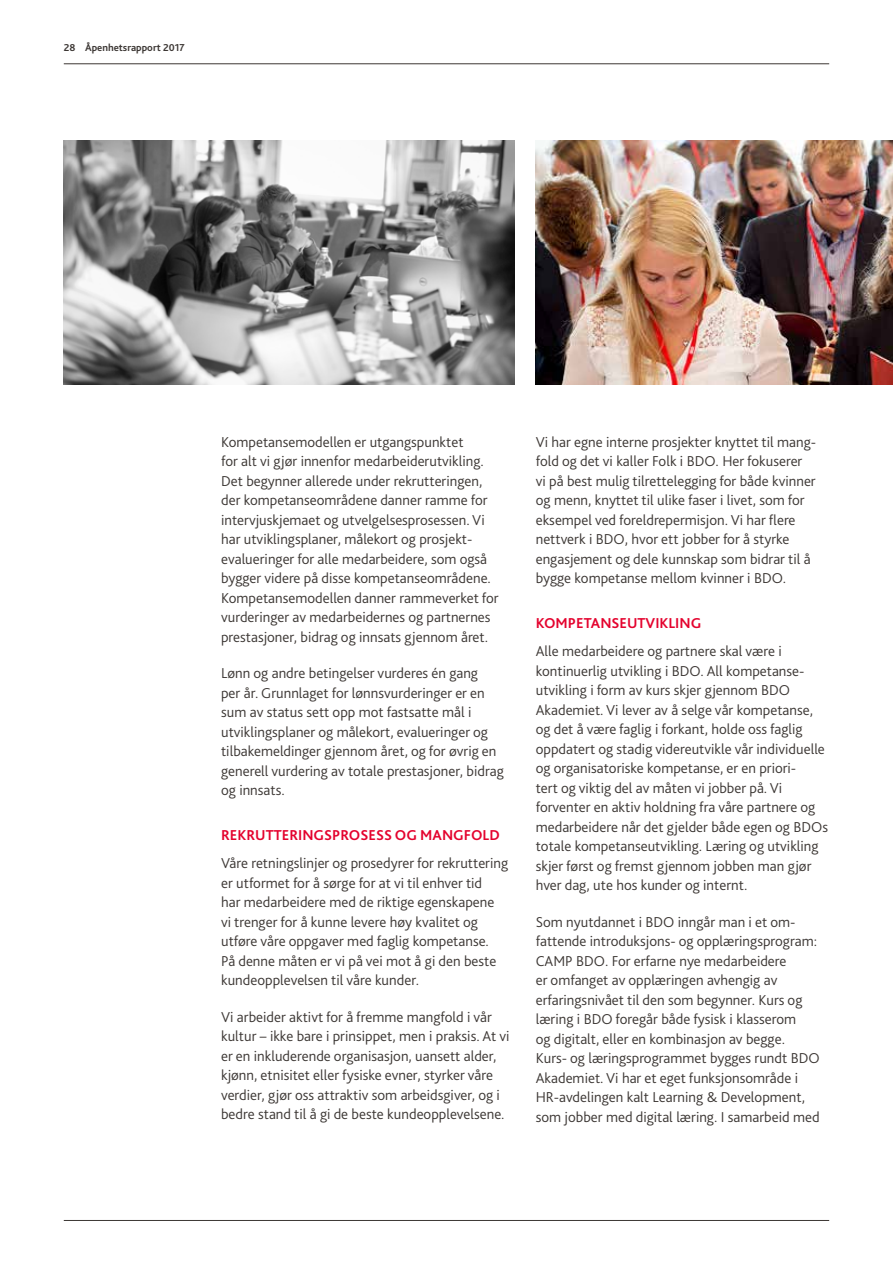
<style>
.page{position:relative;width:893px;height:1263px;background:#fff}
.page>*{position:absolute;margin:0;border:0;box-sizing:border-box;transform-origin:0 0}
.t1{font:300 15px/19.5px "Bliss Pro";color:#3c3734}
.t2{font:700 15px "Bliss Pro";color:#e4032e}
.t3{font:700 10.5px "Bliss Pro";color:#3c3734}
</style>
<div class="page">
<hr style="left:64px;top:63px;width:765px;height:1px;background:#3c3734">
<hr style="left:64px;top:1220px;width:765px;height:1px;background:#3c3734">
<img style="left:536px;top:141px;width:357px;height:243px">
<img style="left:64px;top:141px;width:450px;height:243px">
<p class="t3" style="left:64px;top:40px;width:122px">28 Åpenhetsrapport 2017</p>
<p class="t1" style="left:221px;top:431px;width:279px">Kompetansemodellen er utgangspunktet<br>for alt vi gjør innenfor medarbeiderutvikling.<br>Det begynner allerede under rekrutteringen, der kompetanseområdene danner ramme for intervjuskjemaet og utvelgelsesprosessen. Vi har utviklingsplaner, målekort og prosjekt&shy;evalueringer for alle medarbeidere, som også bygger videre på disse kompetanseområdene.<br>Kompetansemodellen danner rammeverket for vurderinger av medarbeidernes og partnernes prestasjoner, bidrag og innsats gjennom året.</p>
<p class="t1" style="left:221px;top:663px;width:284px">Lønn og andre betingelser vurderes én gang<br>per år. Grunnlaget for lønnsvurderinger er en sum av status sett opp mot fastsatte mål i utviklingsplaner og målekort, evalueringer og tilbakemeldinger gjennom året, og for øvrig en generell vurdering av totale prestasjoner, bidrag og innsats.</p>
<p class="t2" style="left:221px;top:826px;width:280px">REKRUTTERINGSPROSESS OG MANGFOLD</p>
<p class="t1" style="left:221px;top:853px;width:289px">Våre retningslinjer og prosedyrer for rekruttering er utformet for å sørge for at vi til enhver tid<br>har medarbeidere med de riktige egenskapene vi trenger for å kunne levere høy kvalitet og utføre våre oppgaver med faglig kompetanse.<br>På denne måten er vi på vei mot å gi den beste kundeopplevelsen til våre kunder.</p>
<p class="t1" style="left:221px;top:1006px;width:290px">Vi arbeider aktivt for å fremme mangfold i vår kultur – ikke bare i prinsippet, men i praksis. At vi er en inkluderende organisasjon, uansett alder, kjønn, etnisitet eller fysiske evner, styrker våre verdier, gjør oss attraktiv som arbeidsgiver, og i bedre stand til å gi de beste kundeopplevelsene.</p>
<p class="t1" style="left:536px;top:431px;width:282px">Vi har egne interne prosjekter knyttet til mang&shy;fold og det vi kaller Folk i BDO. Her fokuserer vi på best mulig tilrettelegging for både kvinner og menn, knyttet til ulike faser i livet, som for eksempel ved foreldrepermisjon. Vi har flere nettverk i BDO, hvor ett jobber for å styrke engasjement og dele kunnskap som bidrar til å bygge kompetanse mellom kvinner i BDO.</p>
<p class="t2" style="left:536px;top:614px;width:167px">KOMPETANSEUTVIKLING</p>
<p class="t1" style="left:536px;top:641px;width:294px">Alle medarbeidere og partnere skal være i kontinuerlig utvikling i BDO. All kompetanse&shy;utvikling i form av kurs skjer gjennom BDO Akademiet. Vi lever av å selge vår kompetanse, og det å være faglig i forkant, holde oss faglig oppdatert og stadig videreutvikle vår individuelle og organisatoriske kompetanse, er en priori-<br>tert og viktig del av måten vi jobber på. Vi forventer en aktiv holdning fra våre partnere og medarbeidere når det gjelder både egen og BDOs totale kompetanseutvikling. Læring og utvikling skjer først og fremst gjennom jobben man gjør hver dag, ute hos kunder og internt.</p>
<p class="t1" style="left:536px;top:911px;width:285px">Som nyutdannet i BDO inngår man i et om&shy;fattende introduksjons- og opplæringsprogram:<br>CAMP BDO. For erfarne nye medarbeidere<br>er omfanget av opplæringen avhengig av erfaringsnivået til den som begynner. Kurs og læring i BDO foregår både fysisk i klasserom<br>og digitalt, eller en kombinasjon av begge.<br>Kurs- og læringsprogrammet bygges rundt BDO Akademiet. Vi har et eget funksjonsområde i HR-avdelingen kalt Learning &amp; Development, som jobber med digital læring. I samarbeid med</p>
</div>
